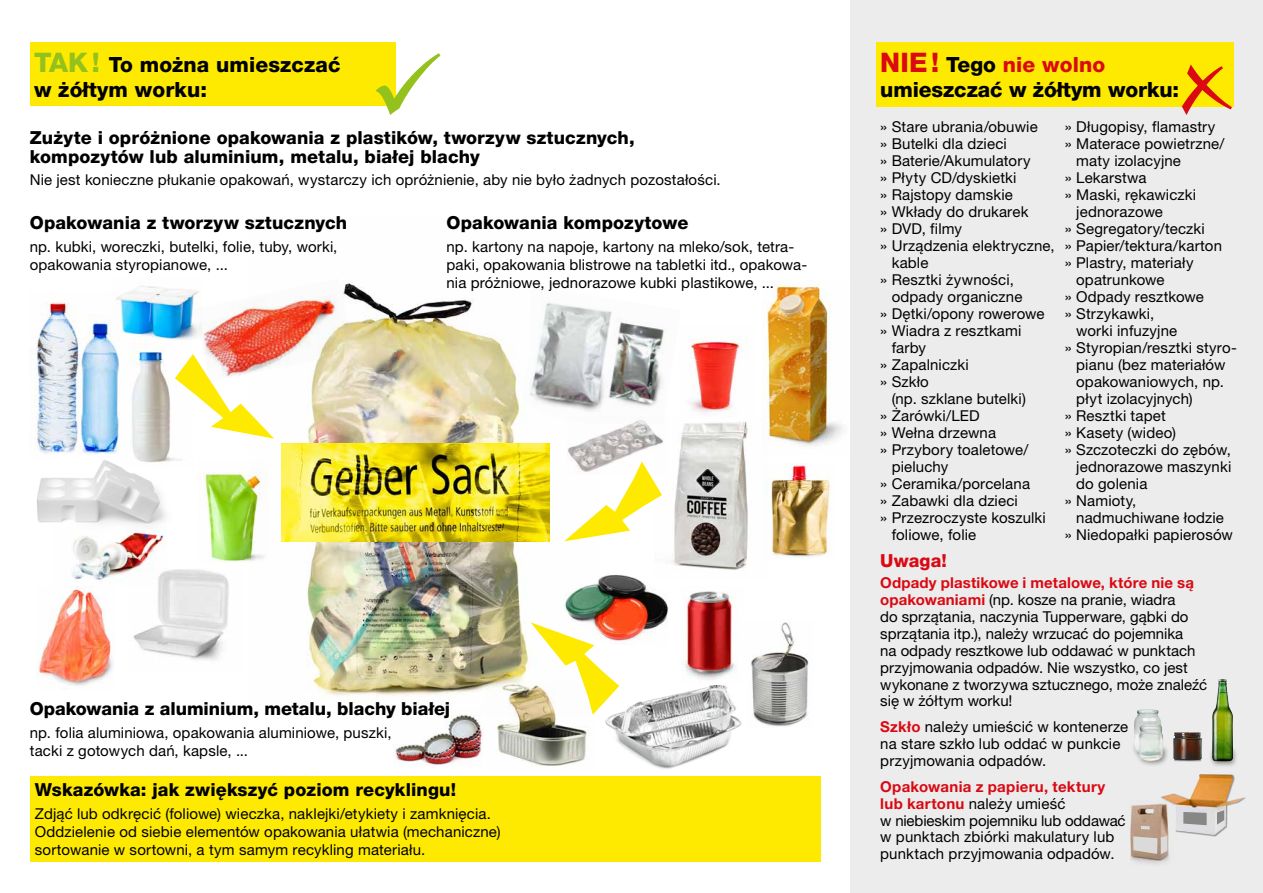
<style>
.page{position:relative;width:1263px;height:893px;background:#fff}
.page>*{position:absolute;margin:0;border:0;box-sizing:border-box;transform-origin:0 0}
.t1{font:800 21px/25.2px "Helvetica Neue LT Pro";letter-spacing:.005em;color:#000}
.t2{font:800 18px/19.5px "Helvetica Neue LT Pro";letter-spacing:.005em;color:#000}
.t3{font:800 18px "Helvetica Neue LT Pro";letter-spacing:.01em;color:#da0912}
.t4{font:15px/16.8px "Helvetica Neue LT Pro";letter-spacing:.01em;color:#000}
.s1{font-size:27px;color:#94c11c}
.s2{font-family:"Helvetica Neue LT Std";font-size:27px;color:#da0912}
.s3{color:#da0912}
.s4{font-family:"Helvetica Neue LT Std"}
.s5{font-weight:700;color:#da0912}
</style>
<div class="page">
<div style="left:850px;top:0;width:413px;height:893px;background:#ececed"></div>
<div style="left:876px;top:43px;width:357px;height:64px;background:#feea00"></div>
<div style="left:30px;top:43px;width:365px;height:63px;background:#feea00"></div>
<div style="left:30px;top:776px;width:791px;height:86px;background:#feea00"></div>
<img style="left:281px;top:285px;width:285px;height:411px">
<img style="left:281px;top:443px;width:269px;height:98px">
<img style="left:395px;top:714px;width:89px;height:51px">
<img style="left:487px;top:681px;width:100px;height:86px">
<img style="left:198px;top:471px;width:69px;height:92px">
<img style="left:666px;top:421px;width:97px;height:149px">
<img style="left:751px;top:622px;width:58px;height:105px">
<img style="left:764px;top:282px;width:79px;height:165px">
<img style="left:770px;top:464px;width:60px;height:94px">
<img style="left:605px;top:685px;width:137px;height:84px">
<img style="left:202px;top:282px;width:152px;height:100px">
<img style="left:522px;top:286px;width:159px;height:137px">
<img style="left:558px;top:572px;width:111px;height:70px">
<svg style="left:1173px;top:732px;width:29px;height:30px"></svg>
<div style="left:1160px;top:774px;width:86px;height:63px;background:#000;opacity:.39"></div>
<img style="left:1160px;top:774px;width:84px;height:61px">
<svg style="left:1183px;top:812px;width:23px;height:13px"></svg>
<svg style="left:1217px;top:810px;width:7px;height:15px"></svg>
<img style="left:1212px;top:679px;width:21px;height:59px">
<div style="left:1209px;top:738px;width:29px;height:30px;background:#000;opacity:.4"></div>
<img style="left:1211px;top:741px;width:22px;height:20px">
<div style="left:1131px;top:741px;width:38px;height:26px;background:#000;opacity:.4"></div>
<img style="left:1134px;top:709px;width:29px;height:54px">
<img style="left:1130px;top:800px;width:44px;height:66px">
<svg style="left:1141px;top:826px;width:9px;height:3px"></svg>
<svg style="left:1133px;top:836px;width:34px;height:18px"></svg>
<img style="left:31px;top:302px;width:89px;height:152px">
<img style="left:112px;top:286px;width:90px;height:54px">
<img style="left:130px;top:346px;width:52px;height:115px">
<img style="left:37px;top:458px;width:137px;height:67px">
<img style="left:133px;top:569px;width:96px;height:91px">
<img style="left:69px;top:526px;width:98px;height:61px">
<img style="left:38px;top:587px;width:76px;height:100px">
<img style="left:680px;top:324px;width:65px;height:96px">
<img style="left:681px;top:591px;width:56px;height:89px">
<img style="left:567px;top:417px;width:99px;height:44px">
<svg style="left:530px;top:622px;width:89px;height:93px"></svg>
<svg style="left:564px;top:461px;width:98px;height:80px"></svg>
<svg style="left:175px;top:354px;width:99px;height:85px"></svg>
<svg style="left:375px;top:53px;width:65px;height:62px"></svg>
<svg style="left:1182px;top:64px;width:50px;height:51px"></svg>
<h1 class="t1" style="left:34px;top:52px;width:308px"><span class="s1">TAK!</span> To można umieszczać w żółtym worku:</h1>
<p class="t2" style="left:30px;top:128px;width:606px">Zużyte i opróżnione opakowania z plastików, tworzyw sztucznych, kompozytów lub aluminium, metalu, białej blachy</p>
<p class="t4" style="left:30px;top:171px;width:692px">Nie jest konieczne płukanie opakowań, wystarczy ich opróżnienie, aby nie było żadnych pozostałości.</p>
<p class="t2" style="left:30px;top:213px;width:319px">Opakowania z tworzyw sztucznych</p>
<p class="t4" style="left:30px;top:237px;width:309px;line-height:18px">np. kubki, woreczki, butelki, folie, tuby, worki, opakowania styropianowe, ...</p>
<p class="t2" style="left:446px;top:213px;width:243px">Opakowania kompozytowe</p>
<p class="t4" style="left:446px;top:237px;width:362px;line-height:18px">np. kartony na napoje, kartony na mleko/sok, tetra&shy;paki, opakowania blistrowe na tabletki itd., opakowa&shy;nia próżniowe, jednorazowe kubki plastikowe, ...</p>
<p class="t2" style="left:30px;top:699px;width:422px">Opakowania z aluminium, metalu, blachy białej</p>
<p class="t4" style="left:30px;top:723px;width:363px;line-height:18px">np. folia aluminiowa, opakowania aluminiowe, puszki, tacki z gotowych dań, kapsle, ...</p>
<p class="t2" style="left:35px;top:780px;width:423px">Wskazówka: jak zwiększyć poziom recyklingu!</p>
<p class="t4" style="left:35px;top:804px;width:467px;line-height:18px">Zdjąć lub odkręcić (foliowe) wieczka, naklejki/etykiety i zamknięcia.<br>Oddzielenie od siebie elementów opakowania ułatwia (mechaniczne) sortowanie w sortowni, a tym samym recykling materiału.</p>
<h1 class="t1" style="left:880px;top:52px;width:300px"><span class="s2">NIE!</span> Tego <span class="s3">nie wolno </span>umieszczać w żółtym worku:</h1>
<p class="t4" style="left:880px;top:117px;width:159px"><span class="s4">»</span> Stare ubrania/obuwie</p>
<p class="t4" style="left:880px;top:134px;width:128px"><span class="s4">»</span> Butelki dla dzieci</p>
<p class="t4" style="left:880px;top:151px;width:152px"><span class="s4">»</span> Baterie/Akumulatory</p>
<p class="t4" style="left:880px;top:168px;width:138px"><span class="s4">»</span> Płyty CD/dyskietki</p>
<p class="t4" style="left:880px;top:186px;width:134px"><span class="s4">»</span> Rajstopy damskie</p>
<p class="t4" style="left:880px;top:203px;width:150px"><span class="s4">»</span> Wkłady do drukarek</p>
<p class="t4" style="left:880px;top:220px;width:83px"><span class="s4">»</span> DVD, filmy</p>
<p class="t4" style="left:880px;top:237px;width:176px"><span class="s4">»</span> Urządzenia elektryczne,</p>
<p class="t4" style="left:892px;top:254px;width:38px">kable</p>
<p class="t4" style="left:880px;top:271px;width:135px"><span class="s4">»</span> Resztki żywności,</p>
<p class="t4" style="left:892px;top:288px;width:132px">odpady organiczne</p>
<p class="t4" style="left:880px;top:305px;width:166px"><span class="s4">»</span> Dętki/opony rowerowe</p>
<p class="t4" style="left:880px;top:322px;width:143px"><span class="s4">»</span> Wiadra z resztkami</p>
<p class="t4" style="left:892px;top:339px;width:36px">farby</p>
<p class="t4" style="left:880px;top:356px;width:90px"><span class="s4">»</span> Zapalniczki</p>
<p class="t4" style="left:880px;top:373px;width:50px"><span class="s4">»</span> Szkło</p>
<p class="t4" style="left:892px;top:390px;width:136px">(np. szklane butelki)</p>
<p class="t4" style="left:880px;top:407px;width:101px"><span class="s4">»</span> Żarówki/LED</p>
<p class="t4" style="left:880px;top:424px;width:117px"><span class="s4">»</span> Wełna drzewna</p>
<p class="t4" style="left:880px;top:441px;width:150px"><span class="s4">»</span> Przybory toaletowe/</p>
<p class="t4" style="left:892px;top:458px;width:58px">pieluchy</p>
<p class="t4" style="left:880px;top:475px;width:151px"><span class="s4">»</span> Ceramika/porcelana</p>
<p class="t4" style="left:880px;top:492px;width:139px"><span class="s4">»</span> Zabawki dla dzieci</p>
<p class="t4" style="left:880px;top:509px;width:167px"><span class="s4">»</span> Przezroczyste koszulki</p>
<p class="t4" style="left:892px;top:526px;width:86px">foliowe, folie</p>
<p class="t4" style="left:1065px;top:117px;width:152px"><span class="s4">»</span> Długopisy, flamastry</p>
<p class="t4" style="left:1065px;top:134px;width:161px"><span class="s4">»</span> Materace powietrzne/</p>
<p class="t4" style="left:1076px;top:151px;width:106px">maty izolacyjne</p>
<p class="t4" style="left:1065px;top:168px;width:83px"><span class="s4">»</span> Lekarstwa</p>
<p class="t4" style="left:1065px;top:186px;width:133px"><span class="s4">»</span> Maski, rękawiczki</p>
<p class="t4" style="left:1076px;top:203px;width:88px">jednorazowe</p>
<p class="t4" style="left:1065px;top:220px;width:142px"><span class="s4">»</span> Segregatory/teczki</p>
<p class="t4" style="left:1065px;top:237px;width:159px"><span class="s4">»</span> Papier/tektura/karton</p>
<p class="t4" style="left:1065px;top:254px;width:130px"><span class="s4">»</span> Plastry, materiały</p>
<p class="t4" style="left:1076px;top:271px;width:90px">opatrunkowe</p>
<p class="t4" style="left:1065px;top:288px;width:141px"><span class="s4">»</span> Odpady resztkowe</p>
<p class="t4" style="left:1065px;top:305px;width:91px"><span class="s4">»</span> Strzykawki,</p>
<p class="t4" style="left:1076px;top:322px;width:103px">worki infuzyjne</p>
<p class="t4" style="left:1065px;top:339px;width:174px"><span class="s4">»</span> Styropian/resztki styro-</p>
<p class="t4" style="left:1076px;top:356px;width:151px">pianu (bez materiałów</p>
<p class="t4" style="left:1076px;top:373px;width:149px">opakowaniowych, np.</p>
<p class="t4" style="left:1076px;top:390px;width:118px">płyt izolacyjnych)</p>
<p class="t4" style="left:1065px;top:407px;width:103px"><span class="s4">»</span> Resztki tapet</p>
<p class="t4" style="left:1065px;top:424px;width:113px"><span class="s4">»</span> Kasety (wideo)</p>
<p class="t4" style="left:1065px;top:441px;width:168px"><span class="s4">»</span> Szczoteczki do zębów,</p>
<p class="t4" style="left:1076px;top:458px;width:157px">jednorazowe maszynki</p>
<p class="t4" style="left:1076px;top:475px;width:73px">do golenia</p>
<p class="t4" style="left:1065px;top:492px;width:73px"><span class="s4">»</span> Namioty,</p>
<p class="t4" style="left:1076px;top:509px;width:149px">nadmuchiwane łodzie</p>
<p class="t4" style="left:1065px;top:526px;width:170px"><span class="s4">»</span> Niedopałki papierosów</p>
<p class="t3" style="left:880px;top:550px;width:68px">Uwaga!</p>
<p class="t4" style="left:880px;top:574px;width:329px"><span class="s5">Odpady plastikowe i metalowe, które nie są opakowaniami</span> (np. kosze na pranie, wiadra<br>do sprzątania, naczynia Tupperware, gąbki do sprzątania itp.), należy wrzucać do pojemnika<br>na odpady resztkowe lub oddawać w punktach przyjmowania odpadów. Nie wszystko, co jest wykonane z tworzywa sztucznego, może znaleźć się w żółtym worku!</p>
<p class="t4" style="left:880px;top:718px;width:250px"><span class="s5">Szkło</span> należy umieścić w kontenerze na stare szkło lub oddać w punkcie przyjmowania odpadów.</p>
<p class="t4" style="left:880px;top:778px;width:247px"><span class="s5">Opakowania z papieru, tektury lub kartonu</span> należy umieść<br>w niebieskim pojemniku lub oddawać w punktach zbiórki makulatury lub punktach przyjmowania odpadów.</p>
</div>
